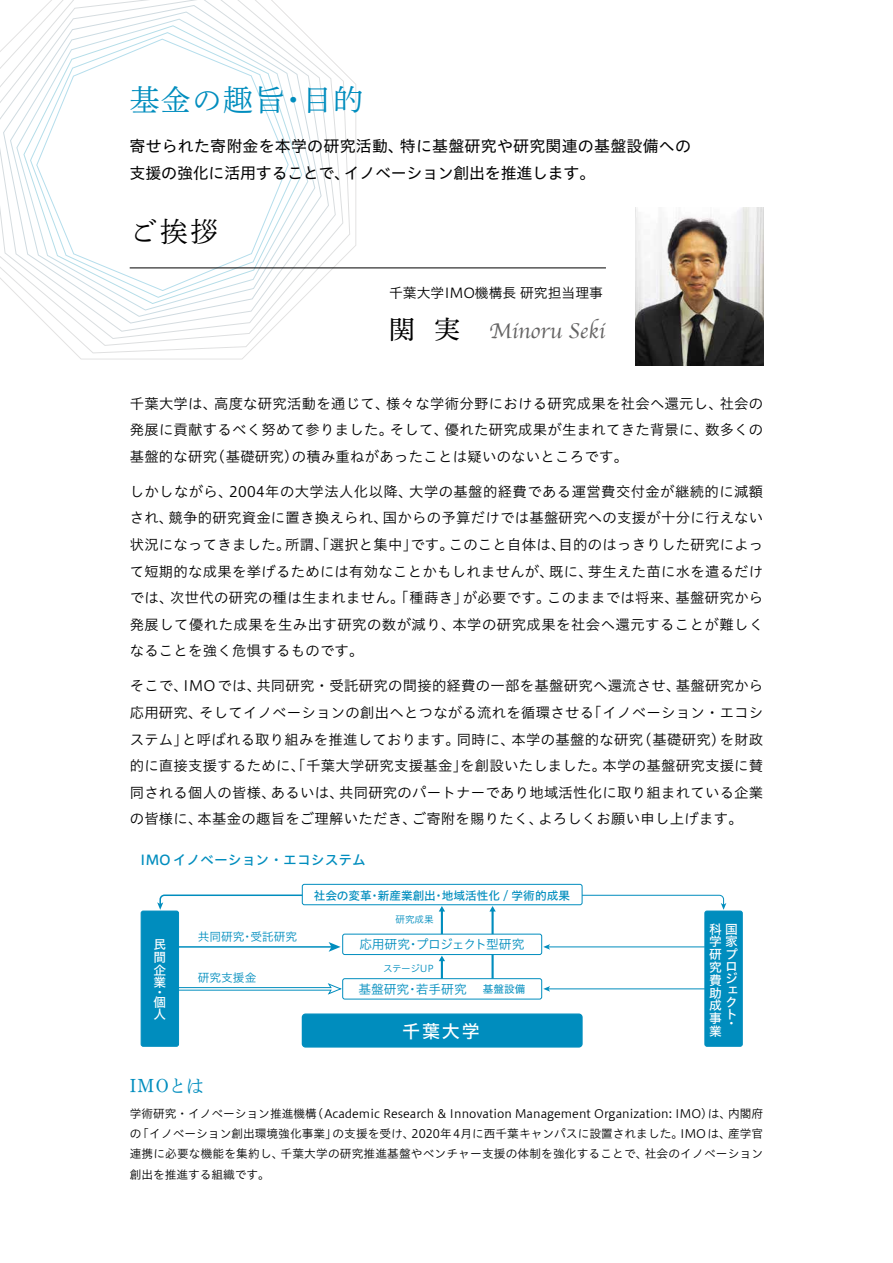
<style>
.page{position:relative;width:893px;height:1263px;background:#fff}
.page>*{position:absolute;margin:0;border:0;box-sizing:border-box;transform-origin:0 0}
.t1{font:29.7px "Shuei Min Pr 6 N L";letter-spacing:.05em;color:#008dbe}
.t2{font:27.6px "Shuei Min Pr 6 N L";color:#000}
.t3{font:22.35px "Apple Chancery";color:#656464}
.t4{font:19.2px "Shuei Min Pr 6 N L";letter-spacing:.02em;color:#008dbe}
.t5{font:18px "Hiragino UD Sans Std N W5";color:#fff}
.t6{font:15.9px/26.5px "Hiragino UD Sans Std N W4";letter-spacing:.01em;color:#000}
.t7{font:14.4px/26.5px "Hiragino UD Sans Std N W3";letter-spacing:.02em;color:#000;text-align:justify}
.t8{font:13.8px "Hiragino UD Sans Std N W3";color:#000}
.t9{font:13.8px "Hiragino UD Sans Std N W5";color:#008dbe}
.t10{font:12.75px/12.8px "Hiragino UD Sans Std N W5";color:#fff}
.t11{font:12.75px "Hiragino UD Sans Std N W3";letter-spacing:-.03em;color:#008dbe}
.t12{font:12.75px "Hiragino UD Sans Std N W3";color:#008dbe}
.t13{font:11.7px/20.2px "Hiragino UD Sans Std N W3";letter-spacing:.015em;color:#000;text-align:justify}
.t14{font:11.7px "Hiragino UD Sans Std N W5";color:#008dbe}
.t15{font:11.7px "Hiragino UD Sans Std N W3";color:#008dbe}
.t16{font:9.6px "Hiragino UD Sans Std N W3";letter-spacing:-.01em;color:#008dbe}
.s1{font-family:"Shuei Min Pr 6 N M";font-size:25.5px;color:#000}
.s2{font-family:"Hiragino UD Sans Std N W4";font-size:10.65px}
</style>
<div class="page">
<svg style="left:0;top:0;width:336px;height:339px"></svg>
<img style="left:635px;top:208px;width:128px;height:157px">
<hr style="left:441px;top:910px;width:2px;height:28px;background:#008dbe">
<svg style="left:439px;top:906px;width:6px;height:5px"></svg>
<hr style="left:441px;top:960px;width:2px;height:28px;background:#008dbe">
<svg style="left:439px;top:956px;width:6px;height:5px"></svg>
<hr style="left:491px;top:910px;width:3px;height:73px;background:#008dbe">
<svg style="left:489px;top:906px;width:7px;height:5px"></svg>
<div style="left:302px;top:884px;width:280px;height:21px;border:1px solid #008dbe;border-radius:2px"></div>
<div style="left:343px;top:934px;width:199px;height:20px;background:#fff;border-radius:2px"></div>
<div style="left:342px;top:934px;width:200px;height:21px;border:1px solid #008dbe;border-radius:2px"></div>
<div style="left:343px;top:979px;width:199px;height:20px;background:#fff;border-radius:2px"></div>
<div style="left:342px;top:978px;width:200px;height:21px;border:1px solid #008dbe;border-radius:2px"></div>
<div style="left:302px;top:1014px;width:280px;height:33px;background:#008dbe;border-radius:3px"></div>
<div style="left:302px;top:1013px;width:281px;height:34px;border:1px solid #008dbe;border-radius:3px"></div>
<div style="left:141px;top:911px;width:38px;height:135px;background:#008dbe;border-radius:2px"></div>
<div style="left:141px;top:911px;width:38px;height:136px;border:1px solid #008dbe;border-radius:2px"></div>
<div style="left:705px;top:911px;width:37px;height:135px;background:#008dbe;border-radius:2px"></div>
<div style="left:704px;top:911px;width:39px;height:136px;border:1px solid #008dbe;border-radius:2px"></div>
<svg style="left:581px;top:894px;width:145px;height:16px"></svg>
<svg style="left:157px;top:894px;width:147px;height:16px"></svg>
<hr style="left:179px;top:946px;width:153px;height:2px;background:#008dbe">
<svg style="left:329px;top:942px;width:12px;height:10px"></svg>
<svg style="left:177px;top:983px;width:164px;height:12px"></svg>
<hr style="left:548px;top:946px;width:157px;height:1px;background:#008dbe">
<svg style="left:543px;top:944px;width:7px;height:6px"></svg>
<hr style="left:548px;top:988px;width:157px;height:1px;background:#008dbe">
<svg style="left:543px;top:986px;width:7px;height:6px"></svg>
<hr style="left:130px;top:268px;width:476px;height:1px;background:#000">
<h1 class="t1" style="left:130px;top:73px;width:235px">基金の趣旨・目的</h1>
<p class="t6" style="left:130px;top:132px;width:563px">寄せられた寄附金を本学の研究活動、特に基盤研究や研究関連の基盤設備への支援の強化に活用することで、イノベーション創出を推進します。</p>
<h2 class="t2" style="left:130px;top:206px;width:90px">ご挨拶</h2>
<p class="t8" style="left:389px;top:282px;width:229px">千葉大学IMO機構長 研究担当理事　</p>
<h3 class="t3" style="left:389px;top:313px;width:218px"><span class="s1">関 実</span> Minoru Seki</h3>
<p class="t7" style="left:130px;top:389px;width:635px">千葉大学は、高度な研究活動を通じて、様々な学術分野における研究成果を社会へ還元し、社会の発展に貢献するべく努めて参りました。そして、優れた研究成果が生まれてきた背景に、数多くの基盤的な研究（基礎研究）の積み重ねがあったことは疑いのないところです。</p>
<p class="t7" style="left:130px;top:477px;width:635px">しかしながら、2004年の大学法人化以降、大学の基盤的経費である運営費交付金が継続的に減額され、競争的研究資金に置き換えられ、国からの予算だけでは基盤研究への支援が十分に行えない状況になってきました。所謂、「選択と集中」です。このこと自体は、目的のはっきりした研究によって短期的な成果を挙げるためには有効なことかもしれませんが、既に、芽生えた苗に水を遣るだけでは、次世代の研究の種は生まれません。「種蒔き」が必要です。このままでは将来、基盤研究から発展して優れた成果を生み出す研究の数が減り、本学の研究成果を社会へ還元することが難しくなることを強く危惧するものです。</p>
<p class="t7" style="left:130px;top:672px;width:635px">そこで、IMO では、共同研究・受託研究の間接的経費の一部を基盤研究へ還流させ、基盤研究から応用研究、そしてイノベーションの創出へとつながる流れを循環させる「イノベーション・エコシステム」と呼ばれる取り組みを推進しております。同時に、本学の基盤的な研究（基礎研究）を財政的に直接支援するために、「千葉大学研究支援基金」を創設いたしました。本学の基盤研究支援に賛同される個人の皆様、あるいは、共同研究のパートナーであり地域活性化に取り組まれている企業の皆様に、本基金の趣旨をご理解いただき、ご寄附を賜りたく、よろしくお願い申し上げます。</p>
<p class="t9" style="left:140px;top:849px;width:227px">IMOイノベーション・エコシステム</p>
<p class="t10" style="left:153px;top:937px;width:14px;text-align:justify">民間企業</p>
<p class="t10" style="left:153px;top:987px;width:13px;line-height:9.6px">・個</p>
<p class="t10" style="left:153px;top:1007px;width:14px">人</p>
<p class="t15" style="left:198px;top:928px;width:101px">共同研究・受託研究</p>
<p class="t15" style="left:198px;top:969px;width:60px">研究支援金</p>
<p class="t14" style="left:314px;top:887px;width:258px">社会の変革・新産業創出・地域活性化 / 学術的成果</p>
<p class="t11" style="left:359px;top:934px;width:167px">応用研究・プロジェクト型研究</p>
<p class="t12" style="left:358px;top:979px;width:169px">基盤研究・若手研究　 <span class="s2">基盤設備</span></p>
<p class="t5" style="left:402px;top:1017px;width:79px">千葉大学</p>
<p class="t16" style="left:395px;top:912px;width:40px">研究成果</p>
<p class="t16" style="left:383px;top:961px;width:52px">ステージUP</p>
<p class="t10" style="left:709px;top:922px;width:30px">科国学家研プ究ロ費<br>助<br>成<br>事<br>業</p>
<p class="t10" style="left:725px;top:972px;width:14px;line-height:11.9px">ジェクト</p>
<p class="t10" style="left:725px;top:1016px;width:9px">・</p>
<h3 class="t4" style="left:130px;top:1068px;width:77px">IMOとは</h3>
<p class="t13" style="left:130px;top:1103px;width:635px">学術研究・イノベーション推進機構（Academic Research &amp; Innovation Management Organization: IMO）は、内閣府の「イノベーション創出環境強化事業」の支援を受け、2020年4月に西千葉キャンパスに設置されました。IMOは、産学官連携に必要な機能を集約し、千葉大学の研究推進基盤やベンチャー支援の体制を強化することで、社会のイノベーション創出を推進する組織です。</p>
</div>
